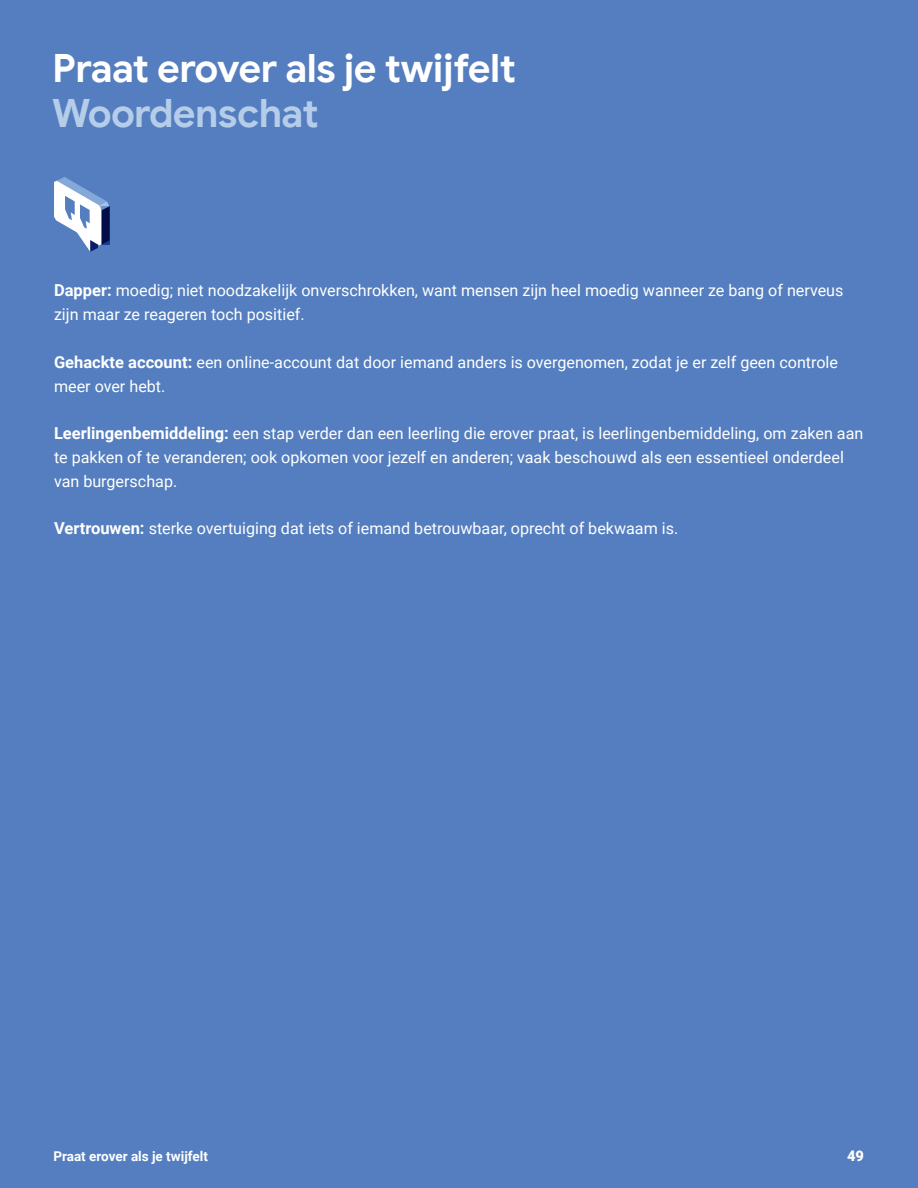
<style>
.page{position:relative;width:918px;height:1188px;background:#547ebf}
.page>*{position:absolute;margin:0;border:0;box-sizing:border-box;transform-origin:0 0}
.Section_Header____b{font:700 39px/45px "Google Sans";letter-spacing:-.02em;color:#fff}
.BodyHeadline_Roboto{font:16.2px/24px "Roboto";color:#fff}
.folio{font:900 14.7px "Roboto";color:#fff}
.footer_SectionTitle{font:700 13.5px "Roboto";color:#fff}
.s1{color:#b6cdea}
.s2{font-weight:700;font-size:16.5px}
</style>
<div class="page">
<svg style="left:54px;top:177px;width:55px;height:75px"></svg>
<p class="Section_Header____b" style="left:52px;top:46px;width:465px">Praat erover als je twijfelt<br><span class="s1">Woordenschat</span></p>
<p class="BodyHeadline_Roboto" style="left:54px;top:278px;width:791px"><span class="s2">Dapper:</span> moedig; niet noodzakelijk onverschrokken, want mensen zijn heel moedig wanneer ze bang of nerveus zijn maar ze reageren toch positief.</p>
<p class="BodyHeadline_Roboto" style="left:54px;top:349px;width:786px"><span class="s2">Gehackte account:</span> een online-account dat door iemand anders is overgenomen, zodat je er zelf geen controle meer over hebt.</p>
<p class="BodyHeadline_Roboto" style="left:54px;top:421px;width:811px"><span class="s2">Leerlingenbemiddeling:</span> een stap verder dan een leerling die erover praat, is leerlingenbemiddeling, om zaken aan te pakken of te veranderen; ook opkomen voor jezelf en anderen; vaak beschouwd als een essentieel onderdeel van burgerschap.</p>
<p class="BodyHeadline_Roboto" style="left:54px;top:516px;width:626px"><span class="s2">Vertrouwen:</span> sterke overtuiging dat iets of iemand betrouwbaar, oprecht of bekwaam is.</p>
<p class="footer_SectionTitle" style="left:53px;top:1147px;width:156px">Praat erover als je twijfelt</p>
<p class="folio" style="left:847px;top:1145px;width:18px">49</p>
</div>
